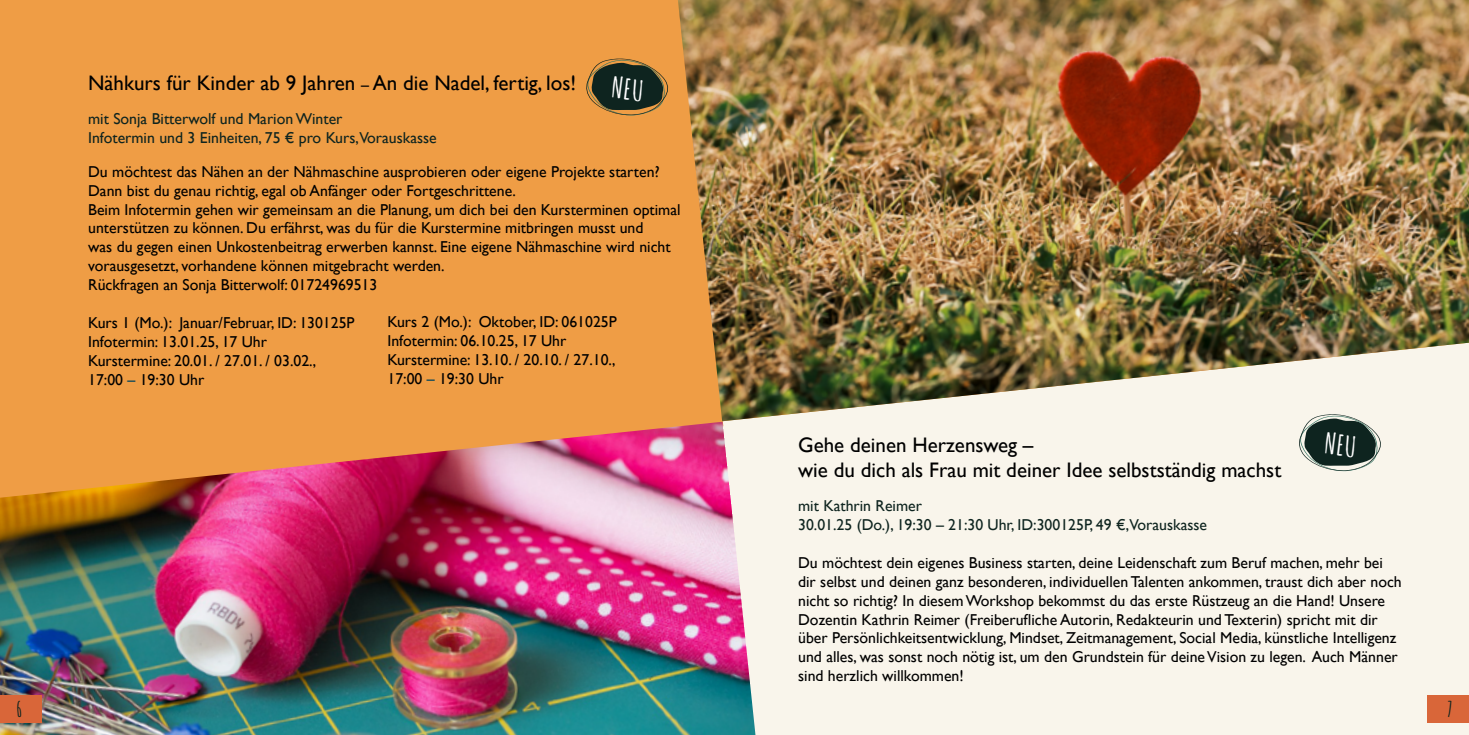
<style>
.page{position:relative;width:1469px;height:735px;background:#fff}
.page>*{position:absolute;margin:0;border:0;box-sizing:border-box;transform-origin:0 0}
.t1{font:21px/25.2px "Gill Sans";color:#000}
.t2{font:700 21px "Amatic SC";color:#0e241f}
.t3{font:15.75px/18.9px "Gill Sans";color:#000}
.t4{font:15.75px/18.9px "Gill Sans";color:#0e241f}
.s1{font-size:15.75px}
.s2{color:#01445c}
</style>
<div class="page">
<div style="left:755px;top:421px;width:713px;height:313px;background:#f9f5eb"></div>
<div style="left:0;top:0;width:678px;height:421px;background:#ef9d45"></div>
<img style="left:0;top:421px;width:755px;height:313px">
<img style="left:678px;top:0;width:790px;height:421px">
<div style="left:1427px;top:694px;width:41px;height:28px;background:#d96639"></div>
<div style="left:0;top:694px;width:42px;height:28px;background:#d96639"></div>
<svg style="left:585px;top:57px;width:84px;height:59px;background:#67552f"></svg>
<svg style="left:1297px;top:412px;width:84px;height:59px;background:#6b7871"></svg>
<h1 class="t1" style="left:88px;top:70px;width:489px">Nähkurs für Kinder ab 9 Jahren <span class="s1">–</span> An die Nadel, fertig, los!</h1>
<p class="t4" style="left:88px;top:109px;width:350px">mit Sonja Bitterwolf und Marion Winter<br>Infotermin und 3 Einheiten, 75 € pro Kurs,Vorauskasse</p>
<p class="t3" style="left:88px;top:162px;width:594px">Du möchtest das Nähen an der Nähmaschine ausprobieren oder eigene Projekte starten?<br>Dann bist du genau richtig, egal ob Anfänger oder Fortgeschrittene.<br>Beim Infotermin gehen wir gemeinsam an die Planung, um dich bei den Kursterminen optimal unterstützen zu können. Du erfährst, was du für die Kurstermine mitbringen musst und<br>was du gegen einen Unkostenbeitrag erwerben kannst. Eine eigene Nähmaschine wird nicht vorausgesetzt, vorhandene können mitgebracht werden.<br>Rückfragen an Sonja Bitterwolf: 01724969513</p>
<p class="t3" style="left:88px;top:313px;width:268px">Kurs 1 (Mo.): Januar/Februar, ID: 130125P<br>Infotermin: 13.01.25, 17 Uhr<br>Kurstermine: 20.01. / 27.01. / 03.02.,<br>17:00 <span class="s2">–</span> 19:30 Uhr</p>
<p class="t3" style="left:387px;top:312px;width:231px">Kurs 2 (Mo.): Oktober, ID: 061025P<br>Infotermin: 06.10.25, 17 Uhr<br>Kurstermine: 13.10. / 20.10. / 27.10.,<br>17:00 <span class="s2">–</span> 19:30 Uhr</p>
<h1 class="t1" style="left:798px;top:432px;width:484px">Gehe deinen Herzensweg –<br>wie du dich als Frau mit deiner Idee selbstständig machst</h1>
<p class="t4" style="left:798px;top:495px;width:410px">mit Kathrin Reimer<br>30.01.25 (Do.), 19:30 – 21:30 Uhr, ID:300125P, 49 €,Vorauskasse</p>
<p class="t3" style="left:798px;top:552px;width:605px">Du möchtest dein eigenes Business starten, deine Leidenschaft zum Beruf machen, mehr bei dir selbst und deinen ganz besonderen, individuellen Talenten ankommen, traust dich aber noch nicht so richtig? In diesem Workshop bekommst du das erste Rüstzeug an die Hand! Unsere Dozentin Kathrin Reimer (Freiberufliche Autorin, Redakteurin und Texterin) spricht mit dir über Persönlichkeitsentwicklung, Mindset, Zeitmanagement, Social Media, künstliche Intelligenz und alles, was sonst noch nötig ist, um den Grundstein für deine Vision zu legen. Auch Männer sind herzlich willkommen!</p>
<h1 class="t2" style="left:16px;top:693px;width:7px">6</h1>
<h1 class="t2" style="left:1447px;top:693px;width:6px">7</h1>
</div>
